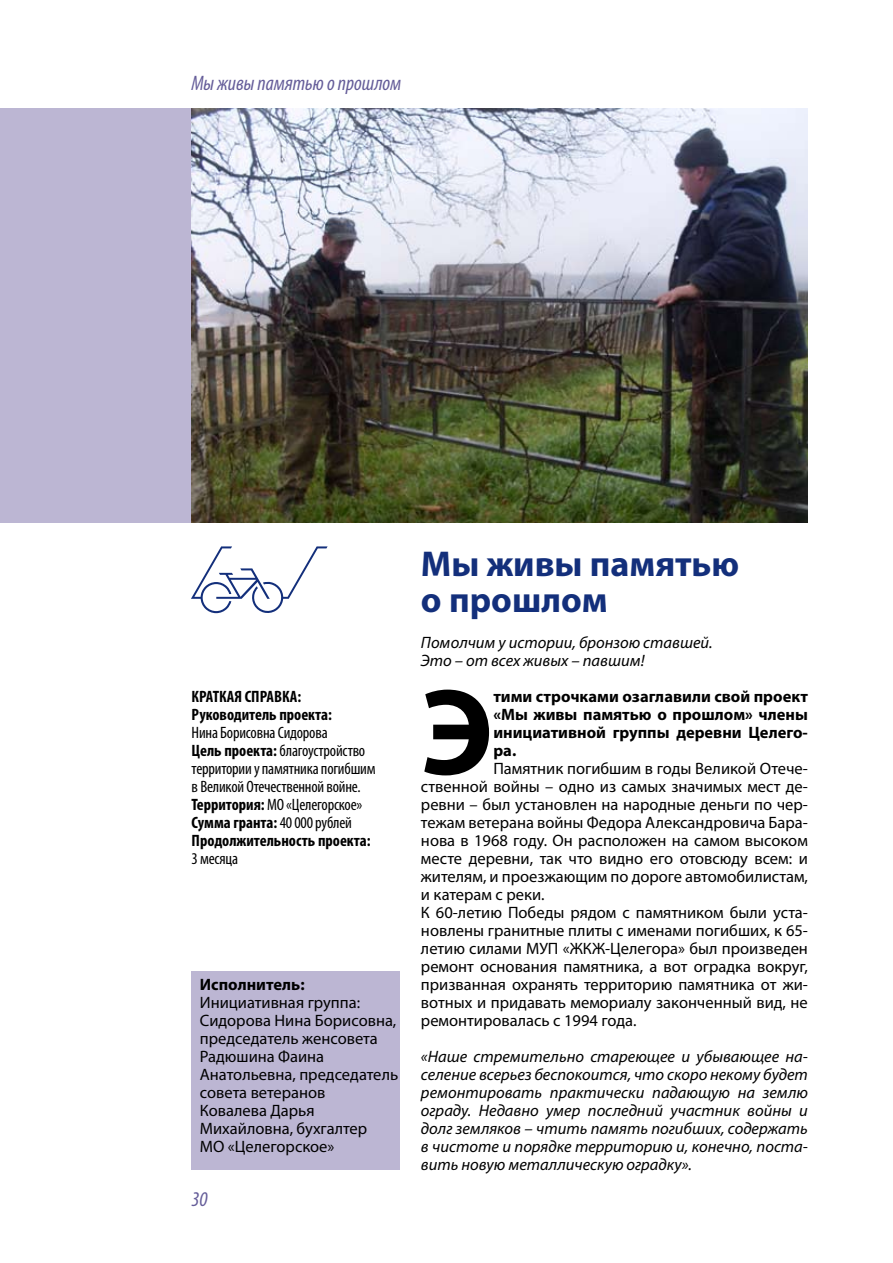
<style>
.page{position:relative;width:893px;height:1263px;background:#fff}
.page>*{position:absolute;margin:0;border:0;box-sizing:border-box;transform-origin:0 0}
.t1{font:700 123.3px "Myriad Pro";color:#000}
.t2{font:700 36px/36px "Myriad Pro";color:#132f7b}
.t3{font:italic condensed 21px "Myriad Pro";color:#655d99}
.t4{font:16.5px/18px "Myriad Pro";color:#000}
.t5{font:italic 16.5px/18px "Myriad Pro";color:#000}
.t6{font:condensed 16.5px/18px "Myriad Pro";letter-spacing:-.01em;color:#000}
.t7{font:700 16.5px/18px "Myriad Pro";color:#000;text-align:justify}
.t8{font:700 condensed 16.5px/18px "Myriad Pro";color:#000}
.s1{font-weight:700}
</style>
<div class="page">
<div style="left:0;top:108px;width:211px;height:414px;background:#bcb6d3"></div>
<img style="left:191px;top:108px;width:617px;height:414px">
<div style="left:191px;top:971px;width:208px;height:198px;background:#bcb6d3"></div>
<svg style="left:191px;top:546px;width:137px;height:67px"></svg>
<p class="t3" style="left:191px;top:70px;width:212px">Мы живы памятью о прошлом</p>
<p class="t8" style="left:192px;top:687px;width:142px">КРАТКАЯ СПРАВКА:<br>Руководитель проекта:</p>
<p class="t6" style="left:192px;top:723px;width:185px">Нина Борисовна Сидорова<br><span class="s1">Цель проекта:</span> благоустройство территории у памятника погибшим в Великой Отечественной войне.<br><span class="s1">Территория:</span> МО «Целегорское»<br><span class="s1">Сумма гранта:</span> 40000 рублей<br><span class="s1">Продолжительность проекта:</span></p>
<p class="t6" style="left:192px;top:849px;width:48px">3 месяца</p>
<p class="t7" style="left:200px;top:975px;width:106px">Исполнитель:</p>
<p class="t4" style="left:200px;top:993px;width:200px">Инициативная группа:<br>Сидорова Нина Борисовна, председатель женсовета<br>Радюшина Фаина<br>Анатольевна, председатель совета ветеранов<br>Ковалева Дарья<br>Михайловна, бухгалтер<br>МО «Целегорское»</p>
<p class="t3" style="left:191px;top:1186px;width:18px">30</p>
<h2 class="t2" style="left:421px;top:545px;width:320px">Мы живы памятью о прошлом</h2>
<p class="t5" style="left:421px;top:633px;width:293px">Помолчим у истории, бронзою ставшей.<br>Это – от всех живых – павшим!</p>
<h1 class="t1" style="left:421px;top:652px;width:74px">Э</h1>
<p class="t7" style="left:493px;top:687px;width:316px">тими строчками озаглавили свой проект «Мы живы памятью о прошлом» члены инициативной группы деревни Целего&shy;ра.</p>
<p class="t4" style="left:421px;top:759px;width:388px;text-indent:72px">Памятник погибшим в годы Великой Отече&shy;ственной войны – одно из самых значимых мест де&shy;ревни – был установлен на народные деньги по чер&shy;тежам ветерана войны Федора Александровича Бара&shy;нова в 1968 году. Он расположен на самом высоком месте деревни, так что видно его отовсюду всем: и жителям, и проезжающим по дороге автомобилистам, и катерам с реки.<br>К 60-летию Победы рядом с памятником были уста&shy;новлены гранитные плиты с именами погибших, к 65- летию силами МУП «ЖКЖ-Целегора» был произведен ремонт основания памятника, а вот оградка вокруг, призванная охранять территорию памятника от жи&shy;вотных и придавать мемориалу законченный вид, не ремонтировалась с 1994 года.</p>
<p class="t5" style="left:421px;top:1047px;width:388px;text-align:justify">«Наше стремительно стареющее и убывающее на&shy;селение всерьез беспокоится, что скоро некому будет ремонтировать практически падающую на землю ограду. Недавно умер последний участник войны и долг земляков – чтить память погибших, содержать в чистоте и порядке территорию и, конечно, поста&shy;вить новую металлическую оградку».</p>
</div>
